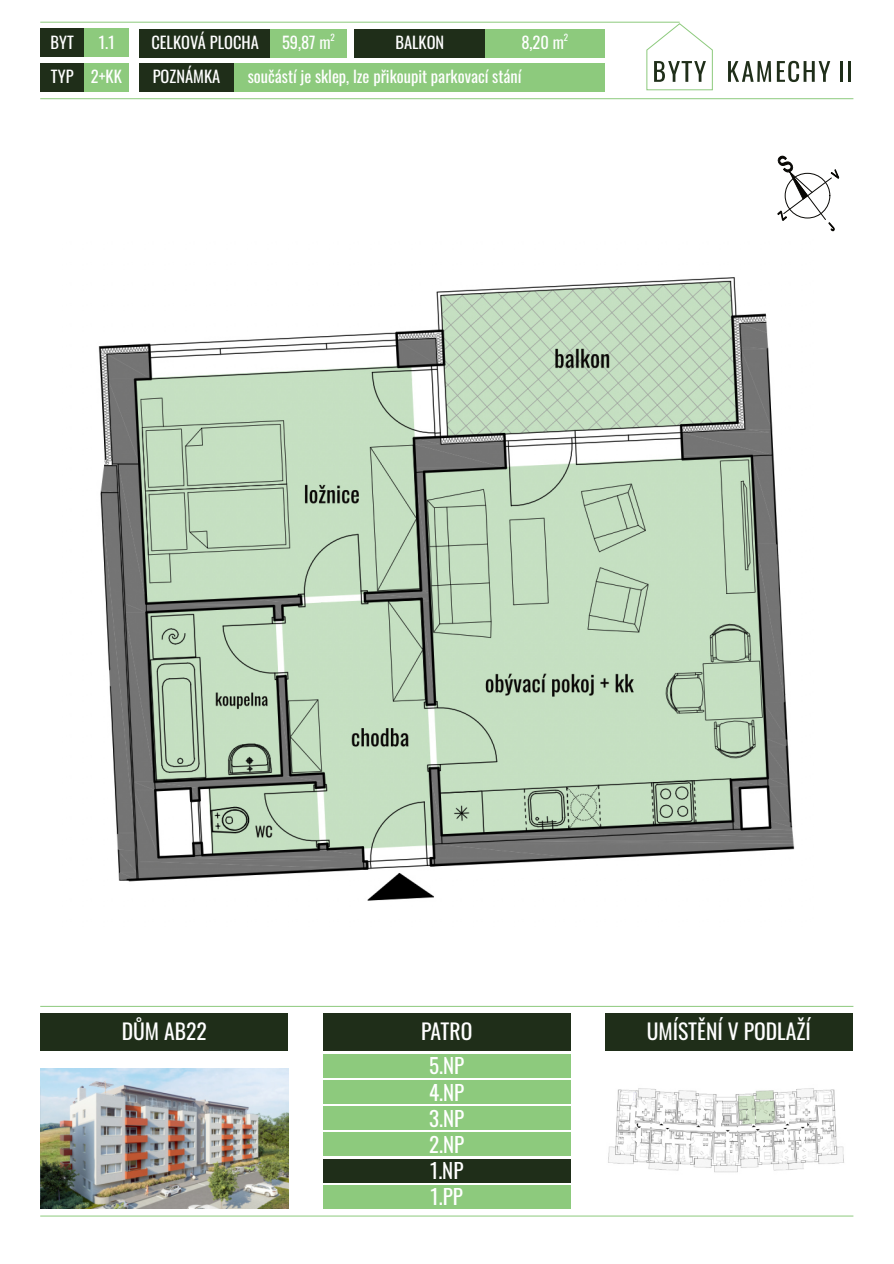
<style>
.page{position:relative;width:894px;height:1264px;background:#fff}
.page>*{position:absolute;margin:0;border:0;box-sizing:border-box;transform-origin:0 0}
.t1{font:21.6px "Oswald";color:#fff}
.t2{font:21px/26.1px "Oswald";color:#fff;text-align:justify}
.t3{font:16.5px "Oswald";color:#fff}
.t4{font:9px "Oswald";color:#fff}
</style>
<div class="page">
<hr style="left:40px;top:98px;width:813px;height:1px;background:#8dca7d">
<hr style="left:40px;top:22px;width:639px;height:1px;background:#8dca7d">
<svg style="left:728px;top:61px;width:42px;height:21px"></svg>
<svg style="left:776px;top:61px;width:54px;height:21px"></svg>
<hr style="left:839px;top:61px;width:3px;height:21px;background:#1f2e19">
<hr style="left:847px;top:61px;width:3px;height:21px;background:#1f2e19">
<svg style="left:646px;top:23px;width:66px;height:67px"></svg>
<div style="left:84px;top:29px;width:45px;height:28px;background:#8dca7d"></div>
<div style="left:270px;top:29px;width:77px;height:28px;background:#8dca7d"></div>
<div style="left:484px;top:29px;width:121px;height:28px;background:#8dca7d"></div>
<div style="left:84px;top:63px;width:44px;height:29px;background:#8dca7d"></div>
<div style="left:40px;top:29px;width:44px;height:28px;background:#1f2e19"></div>
<div style="left:139px;top:29px;width:131px;height:28px;background:#1f2e19"></div>
<div style="left:354px;top:29px;width:130px;height:28px;background:#1f2e19"></div>
<div style="left:40px;top:63px;width:44px;height:29px;background:#1f2e19"></div>
<hr style="left:40px;top:1006px;width:813px;height:1px;background:#8dca7d">
<hr style="left:40px;top:1215px;width:813px;height:1px;background:#8dca7d">
<div style="left:604px;top:1013px;width:248px;height:38px;background:#1f2e19"></div>
<div style="left:40px;top:1013px;width:248px;height:38px;background:#1f2e19"></div>
<div style="left:323px;top:1054px;width:247px;height:23px;background:#8dca7d"></div>
<div style="left:323px;top:1080px;width:247px;height:23px;background:#8dca7d"></div>
<div style="left:323px;top:1106px;width:247px;height:23px;background:#8dca7d"></div>
<div style="left:323px;top:1132px;width:247px;height:23px;background:#8dca7d"></div>
<div style="left:323px;top:1159px;width:247px;height:23px;background:#1f2e19"></div>
<div style="left:323px;top:1185px;width:247px;height:23px;background:#8dca7d"></div>
<div style="left:323px;top:1013px;width:247px;height:38px;background:#1f2e19"></div>
<div style="left:233px;top:63px;width:372px;height:29px;background:#8dca7d"></div>
<div style="left:139px;top:63px;width:94px;height:29px;background:#1f2e19"></div>
<img style="left:40px;top:1068px;width:248px;height:140px">
<img style="left:98px;top:277px;width:697px;height:624px">
<img style="left:608px;top:1088px;width:236px;height:85px">
<svg style="left:783px;top:171px;width:49px;height:49px"></svg>
<p class="t3" style="left:51px;top:29px;width:25px">BYT</p>
<p class="t3" style="left:151px;top:29px;width:109px">CELKOVÁ PLOCHA</p>
<p class="t3" style="left:395px;top:29px;width:50px">BALKON</p>
<p class="t3" style="left:51px;top:64px;width:24px">TYP</p>
<p class="t3" style="left:99px;top:29px;width:18px">1.1</p>
<p class="t3" style="left:282px;top:29px;width:50px">59,87 m</p>
<p class="t4" style="left:330px;top:31px;width:6px">2</p>
<p class="t3" style="left:521px;top:29px;width:44px">8,20 m</p>
<p class="t4" style="left:563px;top:31px;width:6px">2</p>
<p class="t3" style="left:91px;top:64px;width:32px">2+KK</p>
<p class="t3" style="left:153px;top:64px;width:69px">POZNÁMKA</p>
<p class="t3" style="left:247px;top:64px;width:275px">součástí je sklep, lze přikoupit parkovací stání</p>
<h1 class="t1" style="left:122px;top:1014px;width:87px">DŮM AB22</h1>
<h1 class="t1" style="left:646px;top:1014px;width:166px">UMÍSTĚNÍ V PODLAŽÍ</h1>
<p class="t2" style="left:429px;top:1051px;width:37px">5.NP 4.NP 3.NP 2.NP 1.NP 1.PP</p>
<h1 class="t1" style="left:421px;top:1014px;width:53px">PATRO</h1>
</div>
